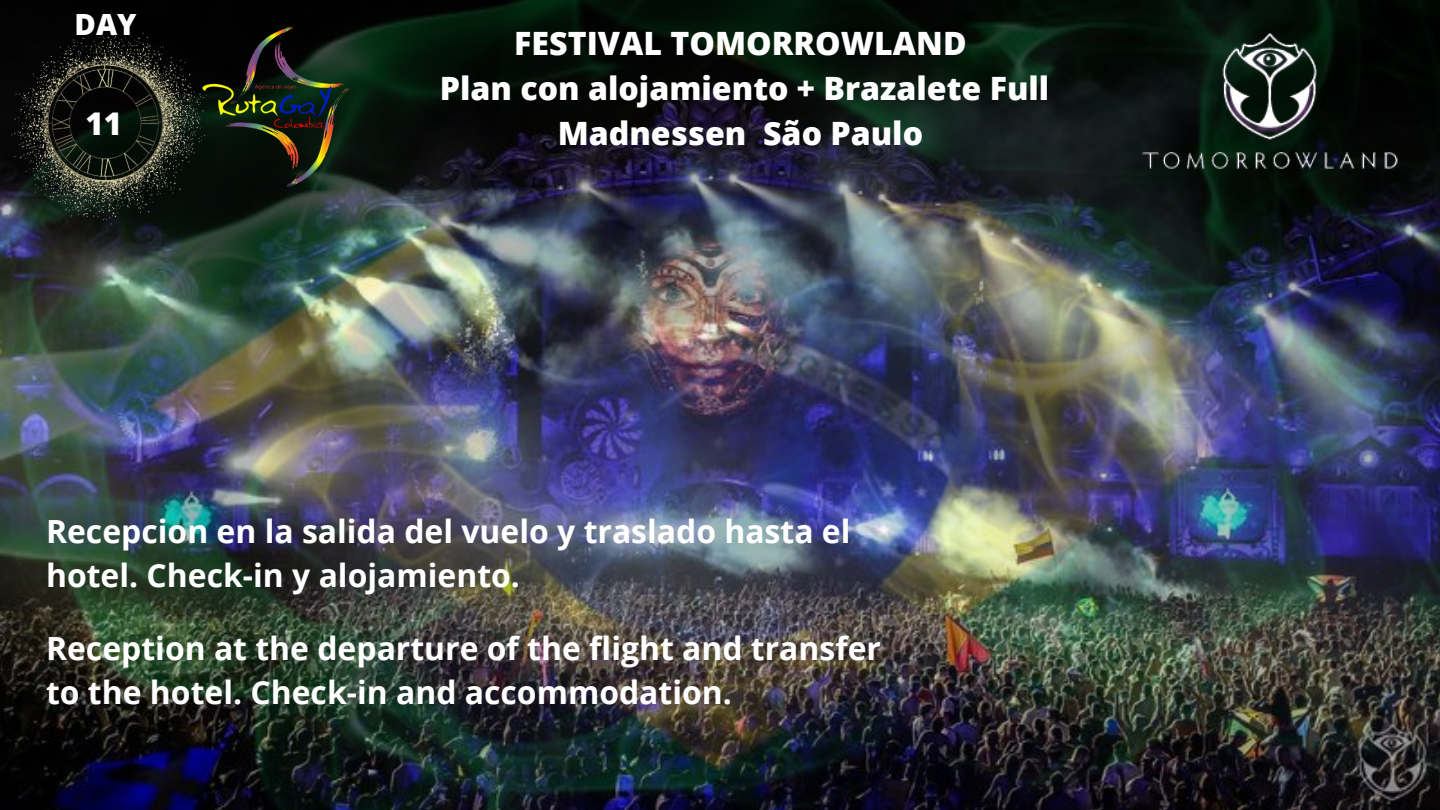
<style>
.page{position:relative;width:1440px;height:810px;background:#fff}
.page>*{position:absolute;margin:0;border:0;box-sizing:border-box;transform-origin:0 0}
.t1{font:800 32.1px/44.6px "Open Sans";color:#fff;text-align:center}
.t2{font:700 31.9px/44.2px "Open Sans";color:#fff}
.t3{font:800 31.2px "Open Sans";color:#fff}
.t4{font:800 29.2px "Open Sans";color:#fff}
</style>
<div class="page">
<img style="left:0;top:0;width:1440px;height:810px">
<img style="left:4px;top:22px;width:203px;height:202px">
<img style="left:1111px;top:0;width:329px;height:225px">
<img style="left:186px;top:13px;width:184px;height:186px">
<p class="t4" style="left:75px;top:4px;width:64px">DAY</p>
<p class="t3" style="left:86px;top:102px;width:38px">11</p>
<p class="t1" style="left:440px;top:21px;width:611px">FESTIVAL TOMORROWLAND<br>Plan con alojamiento + Brazalete Full<br>Madnessen São Paulo</p>
<p class="t2" style="left:46px;top:508px;width:806px">Recepcion en la salida del vuelo y traslado hasta el hotel. Check-in y alojamiento.</p>
<p class="t2" style="left:46px;top:625px;width:837px">Reception at the departure of the flight and transfer to the hotel. Check-in and accommodation.</p>
</div>
